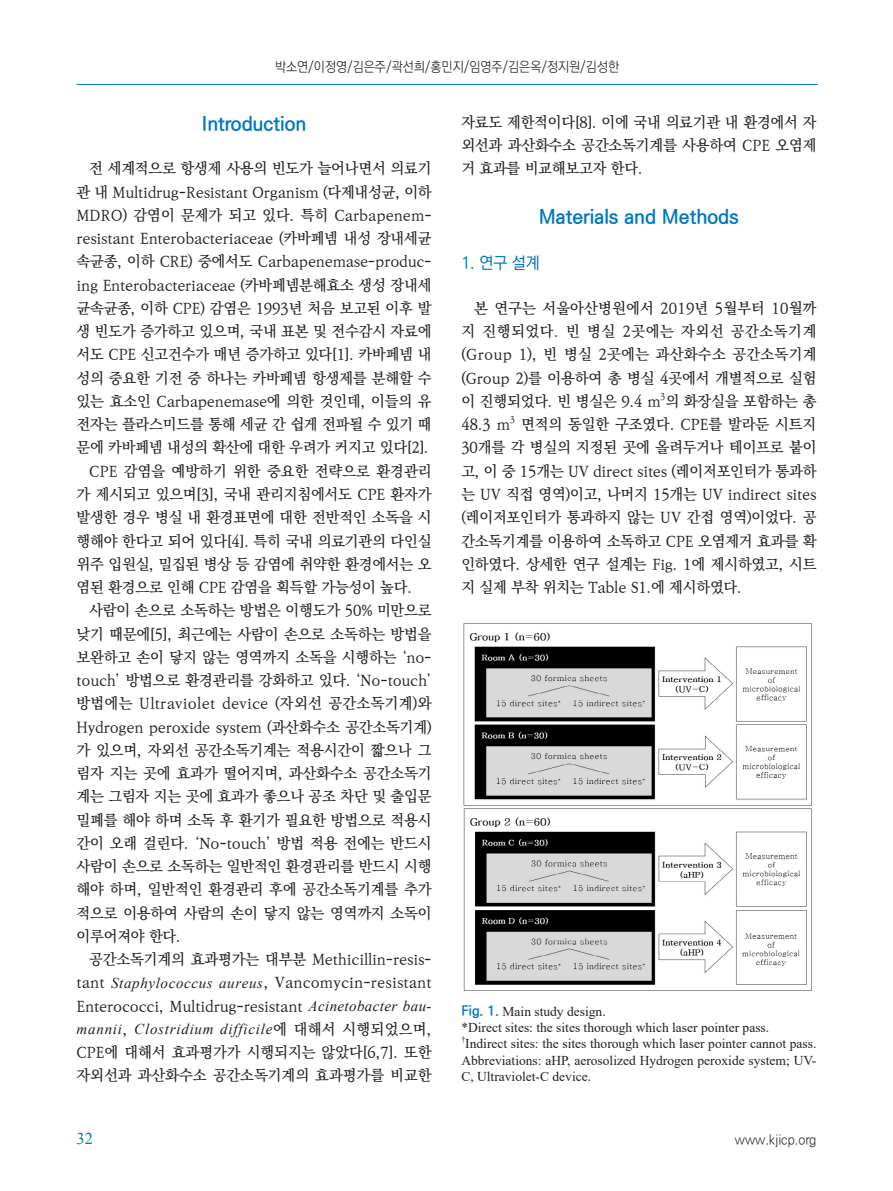
<style>
.page{position:relative;width:893px;height:1191px;background:#fff}
.page>*{position:absolute;margin:0;border:0;box-sizing:border-box;transform-origin:0 0}
.서론_1st{font:700 19.5px "Ko Pub Dotum";color:#0078c0}
._1__제목_2nd{font:500 16.5px "Ko Pub Dotum";color:#0078c0}
.t1{font:16.5px "Times New Roman";color:#0078c0}
.국문본문{font:500 15px/23.2px "Ko Pub Batang";letter-spacing:-.01em;color:#231f20;text-align:justify}
.그림제목{font:13.5px/16.2px "Times New Roman";color:#231f20;text-align:justify}
.t2{font:300 13.5px "Ko Pub World Dotum";color:#231f20;scale:.94 1}
.국문본문-2{font:500 8.7px "Ko Pub Batang";color:#231f20}
.그림제목-2{font:7.8px "Times New Roman";color:#231f20}
.s1{font-family:"Times New Roman";font-weight:400;font-style:italic}
.s2{font-family:"Ko Pub Dotum";font-weight:700;color:#0078c0}
</style>
<div class="page">
<hr style="left:77px;top:84px;width:741px;height:1px;background:#0078c0">
<img style="left:463px;top:623px;width:349px;height:368px">
<p class="t2" style="left:275px;top:58px;width:368px">박소연/이정영/김은주/곽선희/홍민지/임영주/김은옥/정지원/김성한</p>
<p class="서론_1st" style="left:202px;top:115px;width:106px">Introduction</p>
<p class="국문본문" style="left:77px;top:158px;width:357px;text-indent:13px">전 세계적으로 항생제 사용의 빈도가 늘어나면서 의료기 관 내 Multidrug-Resistant Organism (다제내성균, 이하 MDRO) 감염이 문제가 되고 있다. 특히 Carbapenem&shy;resistant Enterobacteriaceae (카바페넴 내성 장내세균 속균종, 이하 CRE) 중에서도 Carbapenemase-produc&shy;ing Enterobacteriaceae (카바페넴분해효소 생성 장내세 균속균종, 이하 CPE) 감염은 1993년 처음 보고된 이후 발 생 빈도가 증가하고 있으며, 국내 표본 및 전수감시 자료에 서도 CPE 신고건수가 매년 증가하고 있다[1]. 카바페넴 내 성의 중요한 기전 중 하나는 카바페넴 항생제를 분해할 수 있는 효소인 Carbapenemase에 의한 것인데, 이들의 유 전자는 플라스미드를 통해 세균 간 쉽게 전파될 수 있기 때 문에 카바페넴 내성의 확산에 대한 우려가 커지고 있다[2].</p>
<p class="국문본문" style="left:77px;top:460px;width:357px;text-indent:13px">CPE 감염을 예방하기 위한 중요한 전략으로 환경관리 가 제시되고 있으며[3], 국내 관리지침에서도 CPE 환자가 발생한 경우 병실 내 환경표면에 대한 전반적인 소독을 시 행해야 한다고 되어 있다[4]. 특히 국내 의료기관의 다인실 위주 입원실, 밀집된 병상 등 감염에 취약한 환경에서는 오 염된 환경으로 인해 CPE 감염을 획득할 가능성이 높다.</p>
<p class="국문본문" style="left:77px;top:599px;width:357px;text-indent:13px">사람이 손으로 소독하는 방법은 이행도가 50% 미만으로 낮기 때문에[5], 최근에는 사람이 손으로 소독하는 방법을 보완하고 손이 닿지 않는 영역까지 소독을 시행하는 ‘no&shy;touch’ 방법으로 환경관리를 강화하고 있다. ‘No-touch’ 방법에는 Ultraviolet device (자외선 공간소독기계)와 Hydrogen peroxide system (과산화수소 공간소독기계) 가 있으며, 자외선 공간소독기계는 적용시간이 짧으나 그 림자 지는 곳에 효과가 떨어지며, 과산화수소 공간소독기 계는 그림자 지는 곳에 효과가 좋으나 공조 차단 및 출입문 밀폐를 해야 하며 소독 후 환기가 필요한 방법으로 적용시 간이 오래 걸린다. ‘No-touch’ 방법 적용 전에는 반드시 사람이 손으로 소독하는 일반적인 환경관리를 반드시 시행 해야 하며, 일반적인 환경관리 후에 공간소독기계를 추가 적으로 이용하여 사람의 손이 닿지 않는 영역까지 소독이 이루어져야 한다.</p>
<p class="국문본문" style="left:77px;top:948px;width:357px;text-indent:13px">공간소독기계의 효과평가는 대부분 Methicillin-resis&shy;tant <span class="s1">Staphylococcus aureus</span>, Vancomycin-resistant Enterococci, Multidrug-resistant <span class="s1">Acinetobacter bau&shy;mannii</span>, <span class="s1">Clostridium difficile</span>에 대해서 시행되었으며, CPE에 대해서 효과평가가 시행되지는 않았다[6,7]. 또한 자외선과 과산화수소 공간소독기계의 효과평가를 비교한</p>
<p class="국문본문" style="left:461px;top:111px;width:357px">자료도 제한적이다[8]. 이에 국내 의료기관 내 환경에서 자 외선과 과산화수소 공간소독기계를 사용하여 CPE 오염제 거 효과를 비교해보고자 한다.</p>
<p class="서론_1st" style="left:539px;top:208px;width:202px">Materials and Methods</p>
<p class="_1__제목_2nd" style="left:461px;top:254px;width:80px">1. 연구 설계</p>
<p class="국문본문" style="left:461px;top:297px;width:357px;text-indent:13px">본 연구는 서울아산병원에서 2019년 5월부터 10월까 지 진행되었다. 빈 병실 2곳에는 자외선 공간소독기계 (Group 1), 빈 병실 2곳에는 과산화수소 공간소독기계 (Group 2)를 이용하여 총 병실 4곳에서 개별적으로 실험 이 진행되었다. 빈 병실은 9.4 m 의 화장실을 포함하는 총</p>
<p class="국문본문-2" style="left:661px;top:392px;width:6px">3</p>
<p class="국문본문" style="left:461px;top:413px;width:50px">48.3 m</p>
<p class="국문본문-2" style="left:510px;top:415px;width:6px">3</p>
<p class="국문본문" style="left:461px;top:413px;width:357px;text-indent:60px">면적의 동일한 구조였다. CPE를 발라둔 시트지 30개를 각 병실의 지정된 곳에 올려두거나 테이프로 붙이 고, 이 중 15개는 UV direct sites (레이저포인터가 통과하 는 UV 직접 영역)이고, 나머지 15개는 UV indirect sites (레이저포인터가 통과하지 않는 UV 간접 영역)이었다. 공 간소독기계를 이용하여 소독하고 CPE 오염제거 효과를 확 인하였다. 상세한 연구 설계는 Fig. 1에 제시하였고, 시트 지 실제 부착 위치는 Table S1.에 제시하였다.</p>
<p class="그림제목" style="left:461px;top:1002px;width:146px"><span class="s2">Fig. 1.</span> Main study design.</p>
<p class="그림제목" style="left:461px;top:1019px;width:309px">*Direct sites: the sites thorough which laser pointer pass.</p>
<p class="그림제목-2" style="left:461px;top:1034px;width:5px">†</p>
<p class="그림제목" style="left:461px;top:1035px;width:357px">Indirect sites: the sites thorough which laser pointer cannot pass.<br>Abbreviations: aHP, aerosolized Hydrogen peroxide system; UV-C, Ultraviolet-C device.</p>
<p class="t1" style="left:77px;top:1126px;width:18px">32</p>
<p class="t2" style="left:735px;top:1130px;width:88px">www.kjicp.org</p>
</div>
